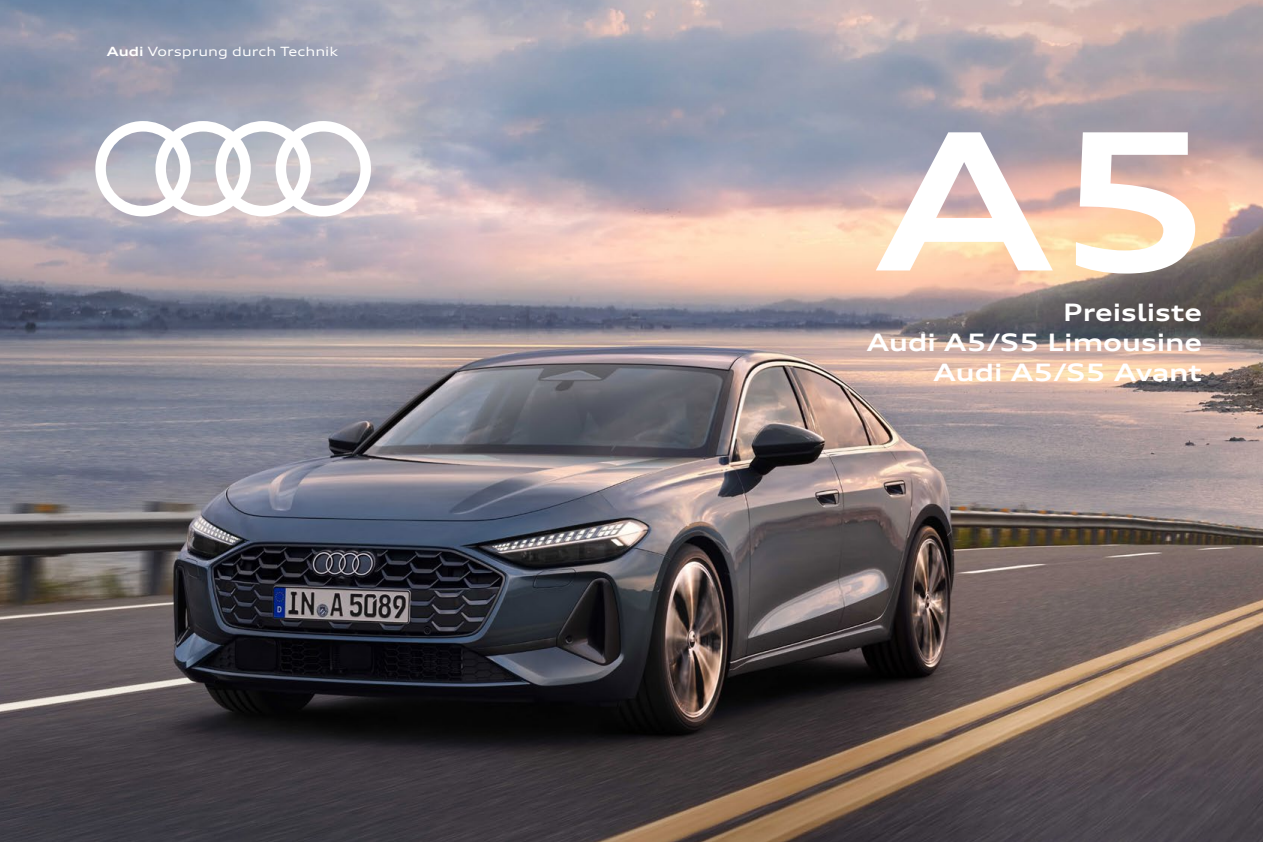
<style>
.page{position:relative;width:1263px;height:842px;background:#fff}
.page>*{position:absolute;margin:0;border:0;box-sizing:border-box;transform-origin:0 0}
.t1{font:700 expanded 190.8px "Audi Type";color:#fff}
.t2{font:700 expanded 24px/30px "Audi Type";color:#fff;text-align:right}
.t3{font:expanded 12.75px "Audi Type";color:#fff}
.s1{font-weight:700}
</style>
<div class="page">
<img style="left:0;top:0;width:1263px;height:842px">
<svg style="left:95px;top:121px;width:276px;height:95px"></svg>
<p class="t3" style="left:107px;top:43px;width:233px"><span class="s1">Audi</span> Vorsprung durch Technik</p>
<h1 class="t1" style="left:875px;top:83px;width:341px">A5</h1>
<p class="t2" style="left:867px;top:297px;width:337px">Preisliste<br>Audi A5/S5 Limousine<br>Audi A5/S5 Avant</p>
</div>
